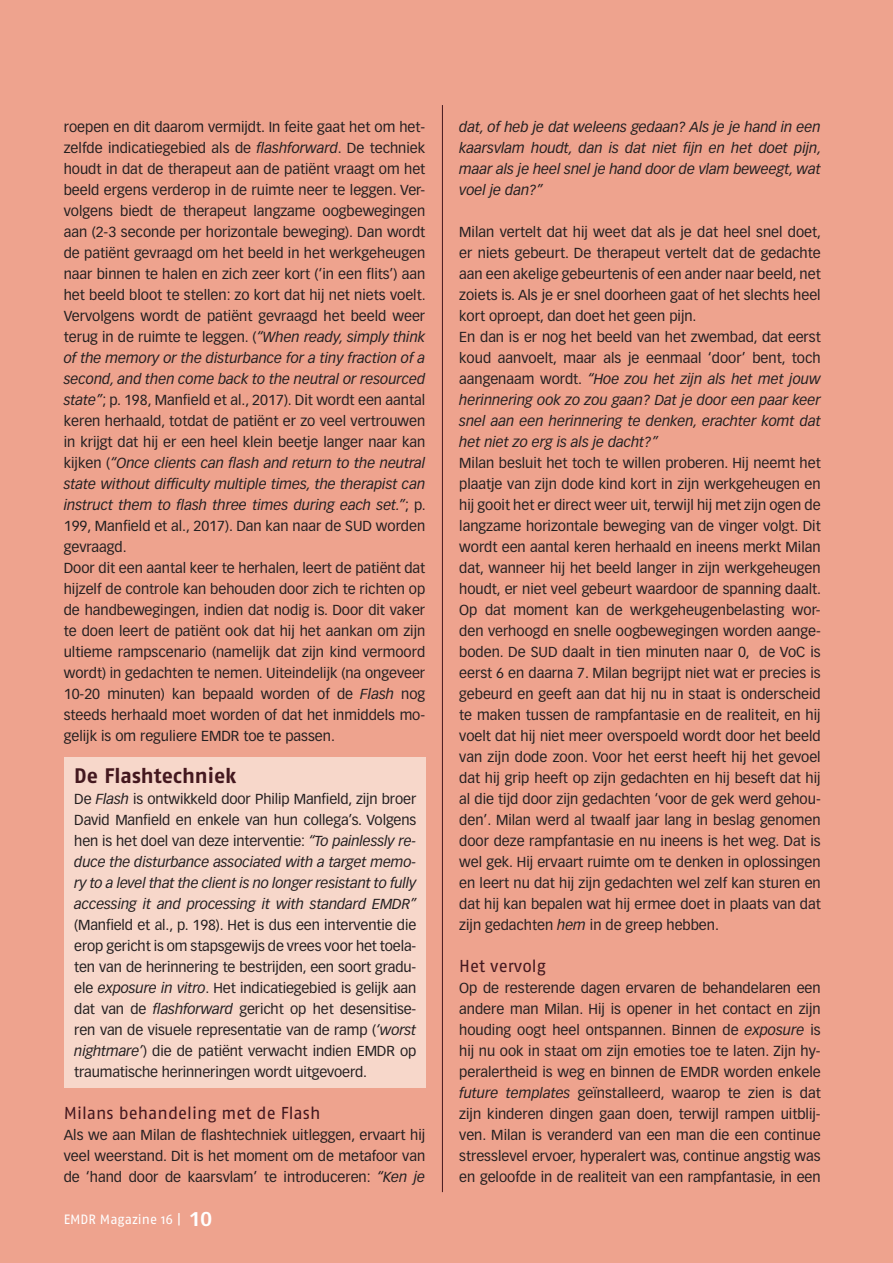
<style>
.page{position:relative;width:893px;height:1263px;background:#eea38e}
.page>*{position:absolute;margin:0;border:0;box-sizing:border-box;transform-origin:0 0}
.t1{font:700 21px "Fago No";color:#44181f}
.t2{font:17.25px "Fago No";color:#44181f}
.t3{font:14.25px/21px "Vectora LH";color:#231f20;text-align:justify}
.t4{font:italic 14.25px/21px "Vectora LH";letter-spacing:-.01em;color:#231f20;text-align:justify}
.t5{font:13.5px "Fago No";color:#fff}
.s1{font-style:italic}
.s2{font-style:normal}
.s3{font-family:"Vectora LH";font-weight:700;font-size:19.5px}
</style>
<div class="page">
<div style="left:64px;top:757px;width:361px;height:330px;background:#f7d7ca"></div>
<hr style="left:442px;top:105px;width:1px;height:1087px;background:#44181f">
<p class="t3" style="left:64px;top:117px;width:363px;text-align:left">roepen en dit daarom vermijdt. In feite gaat het om het&shy;zelfde indicatiegebied als de <span class="s1">flashforward</span>. De techniek houdt in dat de therapeut aan de patiënt vraagt om het beeld ergens verderop in de ruimte neer te leggen. Ver&shy;volgens biedt de therapeut langzame oogbewegingen aan (2-3 seconde per horizontale beweging). Dan wordt de patiënt gevraagd om het beeld in het werkgeheugen naar binnen te halen en zich zeer kort (‘in een flits’) aan het beeld bloot te stellen: zo kort dat hij net niets voelt.<br>Vervolgens wordt de patiënt gevraagd het beeld weer terug in de ruimte te leggen. (<span class="s1">“When ready, simply think of the memory or the disturbance for a tiny fraction of a second, and then come back to the neutral or resourced state”</span>; p. 198, Manfield et al., 2017). Dit wordt een aantal keren herhaald, totdat de patiënt er zo veel vertrouwen in krijgt dat hij er een heel klein beetje langer naar kan kijken (<span class="s1">“Once clients can flash and return to the neutral state without difficulty multiple times, the therapist can instruct them to flash three times during each set.”</span>; p.<br>199, Manfield et al., 2017). Dan kan naar de SUD worden gevraagd.<br>Door dit een aantal keer te herhalen, leert de patiënt dat hijzelf de controle kan behouden door zich te richten op de handbewegingen, indien dat nodig is. Door dit vaker te doen leert de patiënt ook dat hij het aankan om zijn ultieme rampscenario (namelijk dat zijn kind vermoord wordt) in gedachten te nemen. Uiteindelijk (na ongeveer 10-20 minuten) kan bepaald worden of de <span class="s1">Flash</span> nog steeds herhaald moet worden of dat het inmiddels mo&shy;gelijk is om reguliere EMDR toe te passen.</p>
<h1 class="t1" style="left:74px;top:766px;width:164px">De Flashtechniek</h1>
<p class="t4" style="left:74px;top:789px;width:344px"><span class="s2">De</span> Flash <span class="s2">is ontwikkeld door Philip Manfield, zijn broer David Manfield en enkele van hun collega’s. Volgens hen is het doel van deze interventie:</span> “To painlessly re&shy;duce the disturbance associated with a target memo&shy;ry to a level that the client is no longer resistant to fully accessing it and processing it with standard EMDR”</p>
<p class="t3" style="left:74px;top:915px;width:344px">(Manfield et al., p. 198). Het is dus een interventie die erop gericht is om stapsgewijs de vrees voor het toela&shy;ten van de herinnering te bestrijden, een soort gradu&shy;ele <span class="s1">exposure in vitro</span>. Het indicatiegebied is gelijk aan dat van de <span class="s1">flashforward</span> gericht op het desensitise&shy;ren van de visuele representatie van de ramp (<span class="s1">‘worst nightmare’</span>) die de patiënt verwacht indien EMDR op traumatische herinneringen wordt uitgevoerd.</p>
<p class="t2" style="left:64px;top:1105px;width:258px">Milans behandeling met de Flash</p>
<p class="t3" style="left:64px;top:1125px;width:363px">Als we aan Milan de flashtechniek uitleggen, ervaart hij veel weerstand. Dit is het moment om de metafoor van de ‘hand door de kaarsvlam’ te introduceren: <span class="s1">“Ken je</span></p>
<p class="t5" style="left:64px;top:1213px;width:150px">EMDR Magazine 16 | <span class="s3">10</span></p>
<p class="t4" style="left:459px;top:117px;width:364px">dat, of heb je dat weleens gedaan? Als je je hand in een kaarsvlam houdt, dan is dat niet fijn en het doet pijn, maar als je heel snel je hand door de vlam beweegt, wat voel je dan?”</p>
<p class="t3" style="left:459px;top:222px;width:363px;text-align:left">Milan vertelt dat hij weet dat als je dat heel snel doet, er niets gebeurt. De therapeut vertelt dat de gedachte aan een akelige gebeurtenis of een ander naar beeld, net zoiets is. Als je er snel doorheen gaat of het slechts heel kort oproept, dan doet het geen pijn.<br>En dan is er nog het beeld van het zwembad, dat eerst koud aanvoelt, maar als je eenmaal ‘door’ bent, toch aangenaam wordt. <span class="s1">“Hoe zou het zijn als het met jouw herinnering ook zo zou gaan? Dat je door een paar keer snel aan een herinnering te denken, erachter komt dat het niet zo erg is als je dacht?”</span></p>
<p class="t3" style="left:459px;top:453px;width:363px">Milan besluit het toch te willen proberen. Hij neemt het plaatje van zijn dode kind kort in zijn werkgeheugen en hij gooit het er direct weer uit, terwijl hij met zijn ogen de langzame horizontale beweging van de vinger volgt. Dit wordt een aantal keren herhaald en ineens merkt Milan dat, wanneer hij het beeld langer in zijn werkgeheugen houdt, er niet veel gebeurt waardoor de spanning daalt.<br>Op dat moment kan de werkgeheugenbelasting wor&shy;den verhoogd en snelle oogbewegingen worden aange&shy;boden. De SUD daalt in tien minuten naar 0, de VoC is eerst 6 en daarna 7. Milan begrijpt niet wat er precies is gebeurd en geeft aan dat hij nu in staat is onderscheid te maken tussen de rampfantasie en de realiteit, en hij voelt dat hij niet meer overspoeld wordt door het beeld van zijn dode zoon. Voor het eerst heeft hij het gevoel dat hij grip heeft op zijn gedachten en hij beseft dat hij al die tijd door zijn gedachten ‘voor de gek werd gehou&shy;den’. Milan werd al twaalf jaar lang in beslag genomen door deze rampfantasie en nu ineens is het weg. Dat is wel gek. Hij ervaart ruimte om te denken in oplossingen en leert nu dat hij zijn gedachten wel zelf kan sturen en dat hij kan bepalen wat hij ermee doet in plaats van dat zijn gedachten <span class="s1">hem</span> in de greep hebben.</p>
<p class="t2" style="left:459px;top:958px;width:88px">Het vervolg</p>
<p class="t3" style="left:459px;top:978px;width:363px">Op de resterende dagen ervaren de behandelaren een andere man Milan. Hij is opener in het contact en zijn houding oogt heel ontspannen. Binnen de <span class="s1">exposure</span> is hij nu ook in staat om zijn emoties toe te laten. Zijn hy&shy;peralertheid is weg en binnen de EMDR worden enkele <span class="s1">future templates</span> geïnstalleerd, waarop te zien is dat zijn kinderen dingen gaan doen, terwijl rampen uitblij&shy;ven. Milan is veranderd van een man die een continue stresslevel ervoer, hyperalert was, continue angstig was en geloofde in de realiteit van een rampfantasie, in een</p>
</div>
